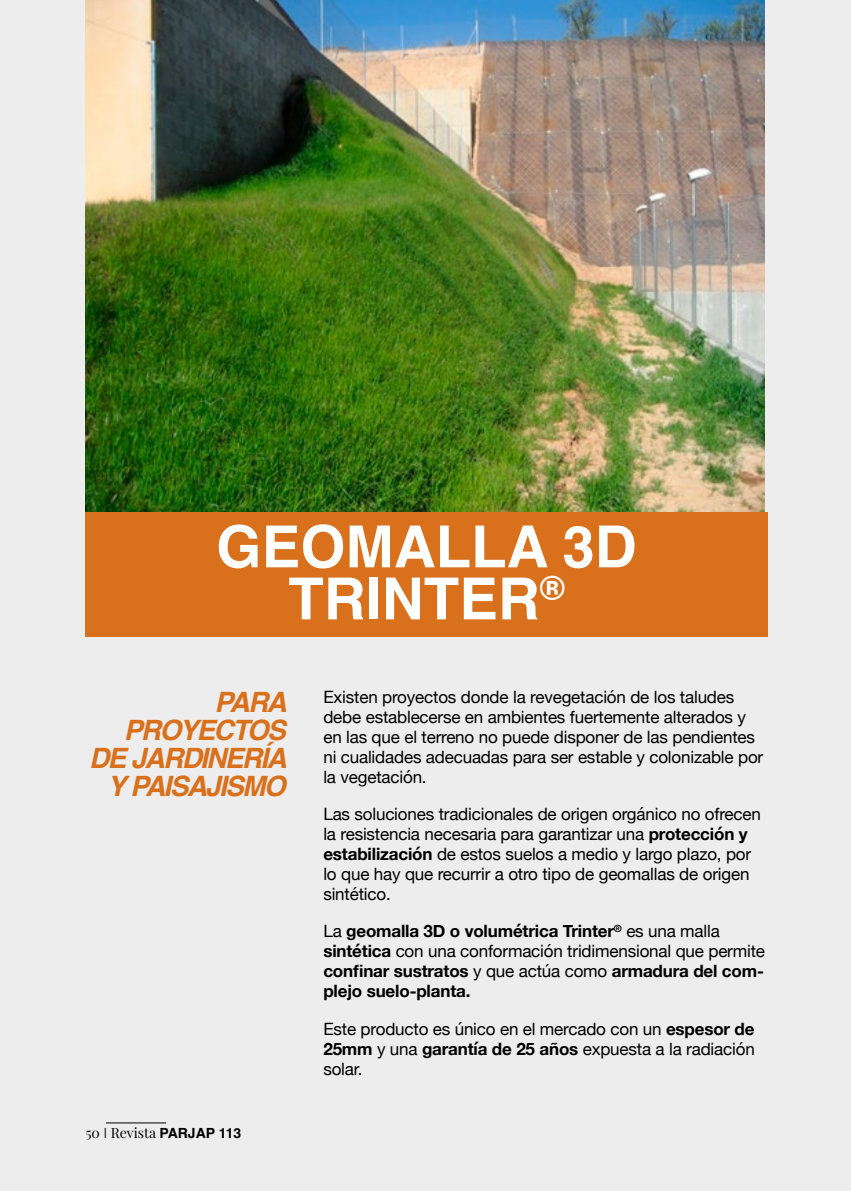
<style>
.page{position:relative;width:851px;height:1191px;background:#fff}
.page>*{position:absolute;margin:0;border:0;box-sizing:border-box;transform-origin:0 0}
.t1{font:700 58px/52px "Helvetica";color:#fff;text-align:center}
.t2{font:italic 700 28px/28px "Helvetica";letter-spacing:-.06em;color:#d9701b;text-align:right}
.t3{font:17px/20px "Helvetica Neue";letter-spacing:-.01em;color:#000}
.t4{font:700 17px/20px "Helvetica Neue";letter-spacing:-.01em;color:#000}
.t5{font:14px "Playfair Display";color:#000}
.s1{font-family:"Helvetica";font-weight:300}
.s2{font-family:"Helvetica";font-weight:700}
.s3{font-weight:700}
.s4{font-weight:400}
</style>
<div class="page">
<div style="left:0;top:0;width:850px;height:1191px;background:#ededed"></div>
<hr style="left:106px;top:1122px;width:60px;height:1px;background:#000">
<img style="left:85px;top:0;width:679px;height:513px">
<div style="left:85px;top:513px;width:682px;height:124px;background:#d9701b"></div>
<h1 class="t1" style="left:216px;top:527px;width:421px">GEOMALLA 3D<br>TRINTER<sup>®</sup></h1>
<h2 class="t2" style="left:89px;top:691px;width:199px">PARA<br>PROYECTOS<br>DE JARDINERÍA<br>Y PAISAJISMO</h2>
<p class="t5" style="left:86px;top:1124px;width:157px">50 <span class="s1">I</span> Revista <span class="s2">PARJAP 113</span></p>
<p class="t3" style="left:323px;top:688px;width:441px">Existen proyectos donde la revegetación de los taludes debe establecerse en ambientes fuertemente alterados y en las que el terreno no puede disponer de las pendientes ni cualidades adecuadas para ser estable y colonizable por la vegetación.</p>
<p class="t3" style="left:323px;top:805px;width:439px">Las soluciones tradicionales de origen orgánico no ofrecen la resistencia necesaria para garantizar una <span class="s3">protección y estabilización</span> de estos suelos a medio y largo plazo, por lo que hay que recurrir a otro tipo de geomallas de origen sintético.</p>
<p class="t4" style="left:323px;top:921px;width:443px"><span class="s4">La</span> geomalla 3D o volumétrica Trinter<sup>®</sup> <span class="s4">es una malla </span>sintética <span class="s4">con una conformación tridimensional que permite </span>confinar sustratos <span class="s4">y que actúa como</span> armadura del com&shy;plejo suelo-planta.</p>
<p class="t3" style="left:323px;top:1019px;width:433px;text-align:justify">Este producto es único en el mercado con un <span class="s3">espesor de 25mm</span> y una <span class="s3">garantía de 25 años</span> expuesta a la radiación solar.</p>
</div>
